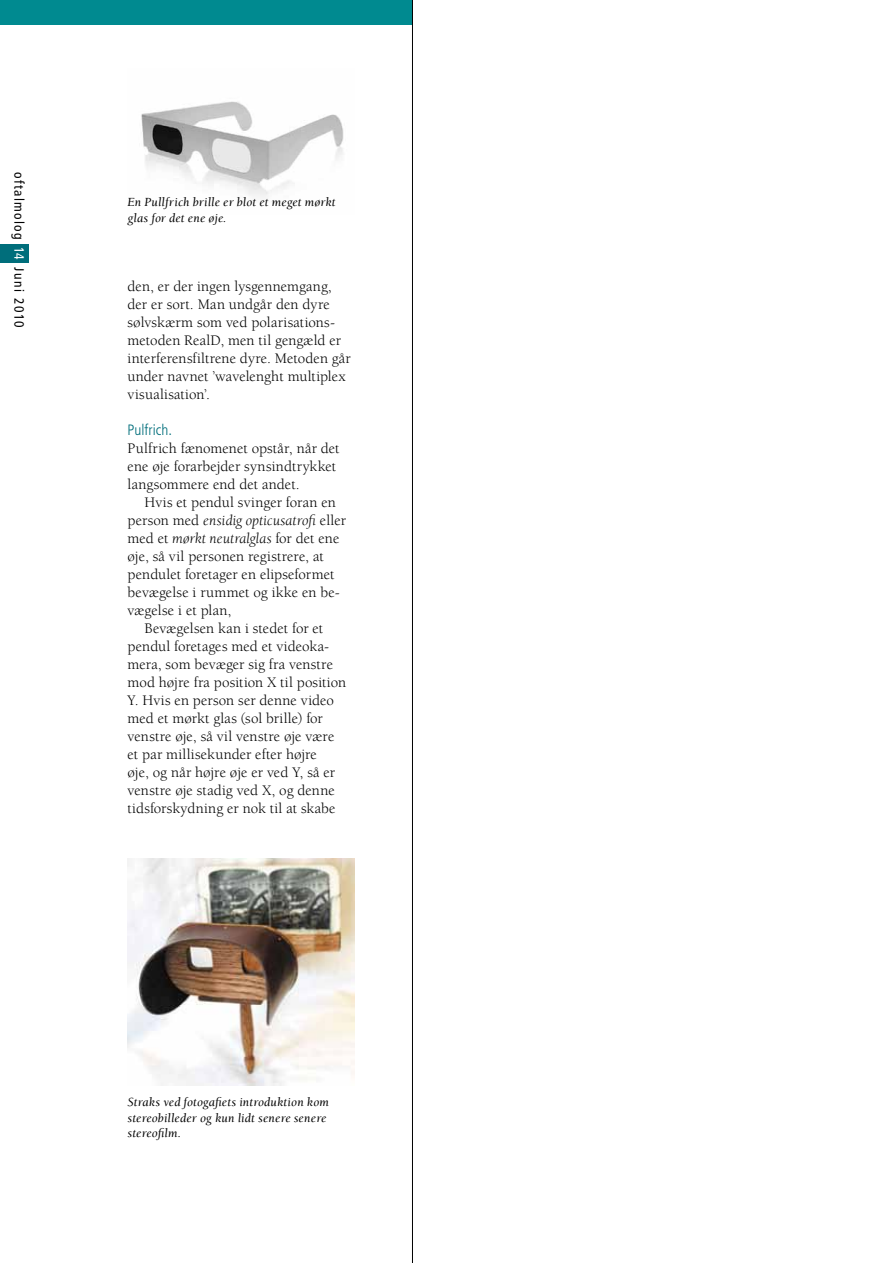
<style>
.page{position:relative;width:893px;height:1263px;background:#fff}
.page>*{position:absolute;margin:0;border:0;box-sizing:border-box;transform-origin:0 0}
.t1{font:15px/18px "Berkeley";letter-spacing:.005em;color:#000}
.t2{font:italic 15px "Berkeley";letter-spacing:.005em;color:#000}
.t3{font:300 condensed 15px "Frutiger";letter-spacing:.005em;color:#006e7b}
.t4{font:condensed 13.5px "Frutiger";letter-spacing:.1em;color:#000}
.t5{font:italic 12.75px/15.3px "Berkeley";letter-spacing:.01em;color:#000}
.s1{color:#fff}
.s2{font-style:normal}
</style>
<div class="page">
<div style="left:0;top:244px;width:29px;height:19px;background:#006e7b"></div>
<div style="left:0;top:0;width:412px;height:25px;background:#008a90"></div>
<hr style="left:412px;top:0;width:1px;height:1263px;background:#000">
<img style="left:141px;top:101px;width:203px;height:97px">
<img style="left:128px;top:858px;width:226px;height:227px">
<p class="t4" style="left:27px;top:172px;width:157px;rotate:90deg">oftalmolog <span class="s1">14</span> Juni 2010</p>
<p class="t5" style="left:128px;top:195px;width:210px">En Pullfrich brille er blot et meget mørkt glas for det ene øje.</p>
<p class="t1" style="left:128px;top:278px;width:225px">den, er der ingen lysgennemgang, der er sort. Man undgår den dyre sølvskærm som ved polarisations&shy;metoden RealD, men til gengæld er interferensfiltrene dyre. Metoden går under navnet ’wavelenght multiplex visualisation’.</p>
<p class="t3" style="left:128px;top:421px;width:46px">Pulfrich.</p>
<p class="t1" style="left:128px;top:440px;width:214px">Pulfrich fænomenet opstår, når det ene øje forarbejder synsindtrykket langsommere end det andet.</p>
<p class="t1" style="left:145px;top:494px;width:193px">Hvis et pendul svinger foran en</p>
<p class="t2" style="left:128px;top:513px;width:220px"><span class="s2">person med</span> ensidig opticusatrofi <span class="s2">eller</span></p>
<p class="t2" style="left:128px;top:531px;width:213px"><span class="s2">med et</span> mørkt neutralglas <span class="s2">for det ene</span></p>
<p class="t1" style="left:128px;top:548px;width:198px">øje, så vil personen registrere, at</p>
<p class="t1" style="left:128px;top:566px;width:208px">pendulet foretager en elipseformet</p>
<p class="t1" style="left:128px;top:584px;width:214px">bevægelse i rummet og ikke en be-</p>
<p class="t1" style="left:128px;top:602px;width:105px">vægelse i et plan,</p>
<p class="t1" style="left:145px;top:620px;width:180px">Bevægelsen kan i stedet for et</p>
<p class="t1" style="left:128px;top:638px;width:203px">pendul foretages med et videoka-</p>
<p class="t1" style="left:128px;top:656px;width:207px">mera, som bevæger sig fra venstre</p>
<p class="t1" style="left:128px;top:674px;width:220px">mod højre fra position X til position</p>
<p class="t1" style="left:128px;top:692px;width:208px">Y. Hvis en person ser denne video</p>
<p class="t1" style="left:128px;top:710px;width:197px">med et mørkt glas (sol brille) for</p>
<p class="t1" style="left:128px;top:728px;width:208px">venstre øje, så vil venstre øje være</p>
<p class="t1" style="left:128px;top:746px;width:191px">et par millisekunder efter højre</p>
<p class="t1" style="left:128px;top:764px;width:209px">øje, og når højre øje er ved Y, så er</p>
<p class="t1" style="left:128px;top:782px;width:209px">venstre øje stadig ved X, og denne</p>
<p class="t1" style="left:128px;top:800px;width:210px">tidsforskydning er nok til at skabe</p>
<p class="t5" style="left:128px;top:1095px;width:203px">Straks ved fotogafiets introduktion kom stereobilleder og kun lidt senere senere stereofilm.</p>
</div>
